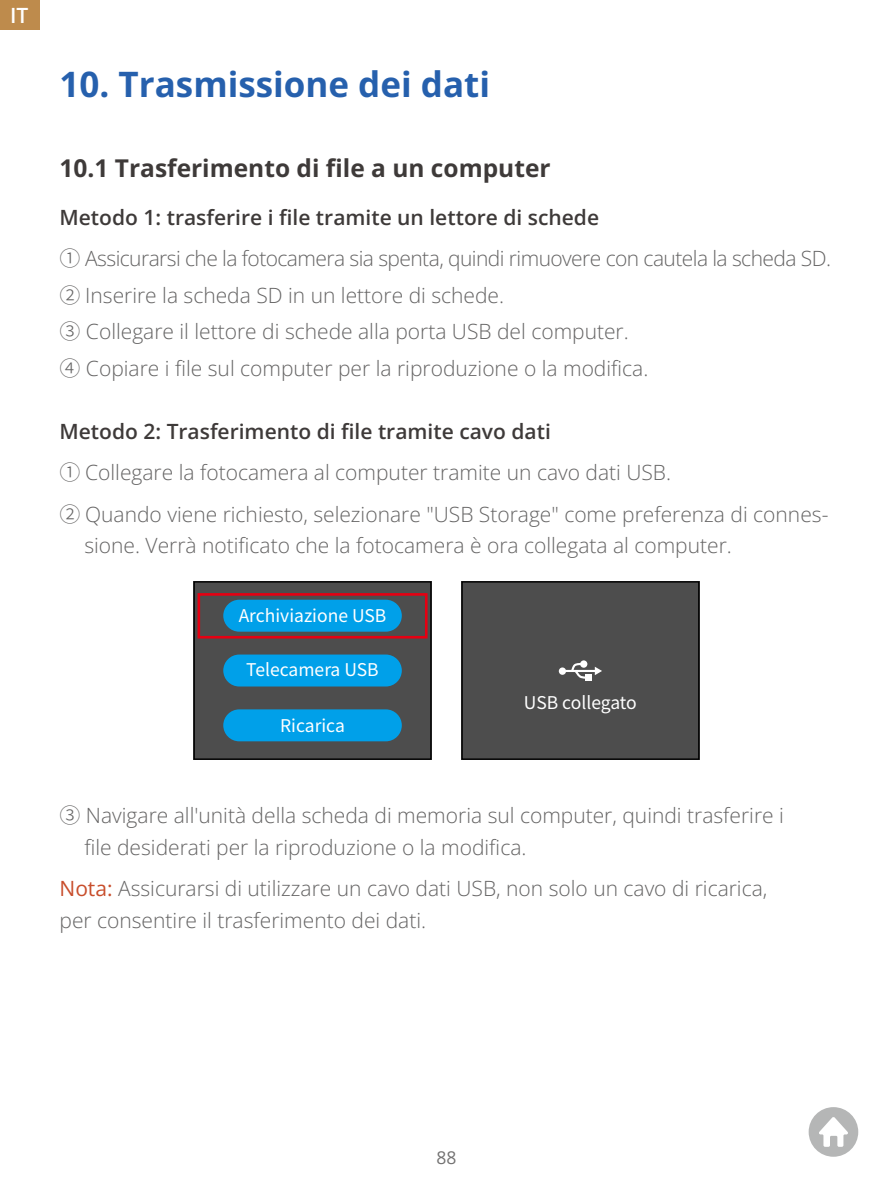
<style>
.page{position:relative;width:893px;height:1191px;background:#fff}
.page>*{position:absolute;margin:0;border:0;box-sizing:border-box;transform-origin:0 0}
.t1{font:700 35px "Open Sans";color:#2660ad}
.t2{font:700 24.5px "Open Sans";color:#3e3a39}
.t3{font:300 21px/36.4px "Open Sans";color:#656464}
.t4{font:300 21px/41.3px "Open Sans";letter-spacing:-.025em;color:#656464}
.t5{font:600 21px "Open Sans";color:#fff}
.t6{font:17.5px "Noto Sans SC";color:#fff}
.t7{font:17.5px "Open Sans";color:#727171}
.s1{font-weight:600;color:#3e3a39}
.s2{font-family:"Noto Sans SC"}
.s3{font-weight:400;color:#c84e2c}
</style>
<div class="page">
<div style="left:0;top:0;width:40px;height:30px;background:#be8b4c"></div>
<svg style="left:809px;top:1107px;width:49px;height:49px"></svg>
<div style="left:461px;top:581px;width:238px;height:179px;background:#4d4d4d"></div>
<div style="left:461px;top:581px;width:238px;height:179px;border:1px solid #000"></div>
<div style="left:559px;top:667px;width:7px;height:8px;background:#fff;border-radius:50%"></div>
<hr style="left:566px;top:670px;width:29px;height:2px;background:#fff">
<svg style="left:570px;top:661px;width:32px;height:19px"></svg>
<div style="left:193px;top:581px;width:239px;height:179px;background:#4d4d4d"></div>
<div style="left:193px;top:581px;width:239px;height:179px;border:1px solid #000"></div>
<div style="left:223px;top:599px;width:179px;height:32px;background:#00a0e9;border-radius:16px"></div>
<div style="left:223px;top:654px;width:179px;height:32px;background:#00a0e9;border-radius:16px"></div>
<div style="left:223px;top:709px;width:179px;height:32px;background:#00a0e9;border-radius:16px"></div>
<div style="left:198px;top:593px;width:230px;height:45px;border:3px solid #e60012"></div>
<p class="t5" style="left:10px;top:1px;width:20px">IT</p>
<h1 class="t1" style="left:60px;top:60px;width:432px">10. Trasmissione dei dati</h1>
<p class="t2" style="left:60px;top:151px;width:493px">10.1 Trasferimento di file a un computer</p>
<p class="t4" style="left:60px;top:196px;width:773px"><span class="s1">Metodo 1: trasferire i file tramite un lettore di schede<br></span><span class="s2">①</span> Assicurarsi che la fotocamera sia spenta, quindi rimuovere con cautela la scheda SD.</p>
<p class="t3" style="left:60px;top:276px;width:590px"><span class="s2">②</span> Inserire la scheda SD in un lettore di schede.<br><span class="s2">③</span> Collegare il lettore di schede alla porta USB del computer.<br><span class="s2">④</span> Copiare i file sul computer per la riproduzione o la modifica.</p>
<p class="t3" style="left:60px;top:410px;width:771px;line-height:41.3px"><span class="s1">Metodo 2: Trasferimento di file tramite cavo dati<br></span><span class="s2">①</span> Collegare la fotocamera al computer tramite un cavo dati USB.<br><span class="s2">②</span> Quando viene richiesto, selezionare "USB Storage" come preferenza di connes-</p>
<p class="t3" style="left:84px;top:527px;width:649px">sione. Verrà notificato che la fotocamera è ora collegata al computer.</p>
<p class="t6" style="left:239px;top:606px;width:149px">Archiviazione USB</p>
<p class="t6" style="left:246px;top:659px;width:134px">Telecamera USB</p>
<p class="t6" style="left:280px;top:715px;width:66px">Ricarica</p>
<p class="t6" style="left:524px;top:692px;width:114px">USB collegato</p>
<p class="t3" style="left:84px;top:799px;width:701px;line-height:31.5px;text-indent:-25px"><span class="s2">③</span> Navigare all'unità della scheda di memoria sul computer, quindi trasferire i file desiderati per la riproduzione o la modifica.</p>
<p class="t3" style="left:60px;top:872px;width:709px;line-height:31.5px"><span class="s3">Nota:</span> Assicurarsi di utilizzare un cavo dati USB, non solo un cavo di ricarica, per consentire il trasferimento dei dati.</p>
<p class="t7" style="left:436px;top:1145px;width:22px">88</p>
</div>
